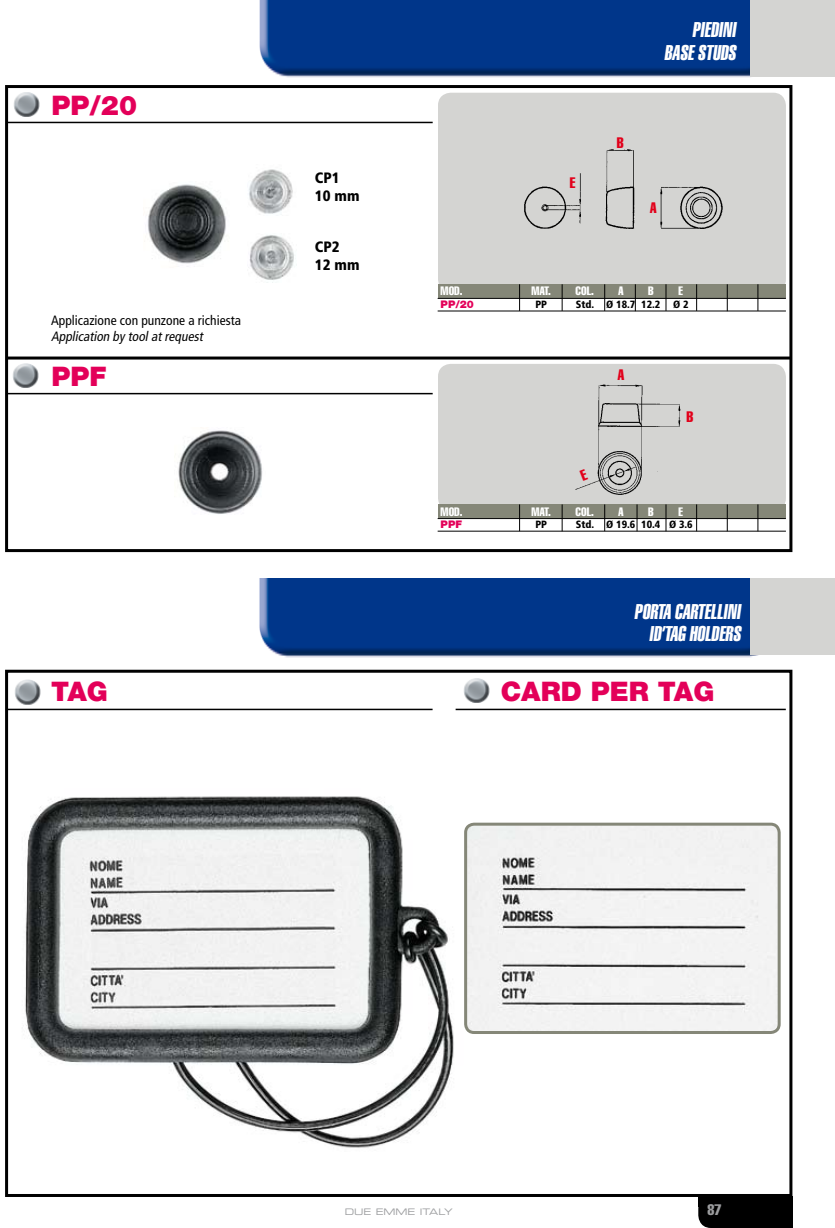
<style>
.page{position:relative;width:835px;height:1228px;background:#fff}
.page>*{position:absolute;margin:0;border:0;box-sizing:border-box;transform-origin:0 0}
.t1{font:900 27px "Helvetica Neue";color:#e30059}
.t2{font:21px/22.5px "Helvetica Extra Compressed";color:#fff}
.t3{font:900 condensed 15px/18px "Frutiger";color:#000}
.t4{font:extra-condensed 15px "Helvetica";color:#e2001a}
.t5{font:extra-condensed 15px "Helvetica";color:#9c9d9f}
.t6{font:condensed 13.5px "Frutiger";color:#000}
.t7{font:italic condensed 13.5px "Frutiger";color:#000}
.t8{font:extra-condensed 12px "Helvetica";color:#fff}
.t9{font:900 condensed 10.5px "Frutiger";color:#000}
.t10{font:900 10.5px "Helvetica Neue";color:#e30059}
.t11{font:9px "Eurostile Extended Two";color:#9c9d9f}
</style>
<div class="page">
<div style="left:698px;top:1197px;width:94px;height:31px;background:#000"></div>
<img style="left:259px;top:0;width:491px;height:78px">
<div style="left:5px;top:670px;width:787px;height:527px;border:3px solid #000"></div>
<div style="left:5px;top:85px;width:787px;height:467px;border:3px solid #000"></div>
<div style="left:749px;top:0;width:85px;height:77px;background:#d4d4d2"></div>
<div style="left:438px;top:93px;width:347px;height:199px;background:#d4d4d2;border-radius:13px"></div>
<div style="left:437px;top:284px;width:348px;height:14px;background:#858778"></div>
<hr style="left:7px;top:122px;width:425px;height:1px;background:#000">
<hr style="left:437px;top:298px;width:348px;height:1px;background:#000">
<hr style="left:437px;top:311px;width:348px;height:1px;background:#000">
<svg style="left:519px;top:284px;width:1px;height:27px"></svg>
<svg style="left:561px;top:284px;width:1px;height:27px"></svg>
<svg style="left:604px;top:284px;width:1px;height:27px"></svg>
<svg style="left:634px;top:284px;width:1px;height:27px"></svg>
<svg style="left:665px;top:284px;width:1px;height:27px"></svg>
<svg style="left:696px;top:284px;width:1px;height:27px"></svg>
<svg style="left:726px;top:284px;width:1px;height:27px"></svg>
<svg style="left:757px;top:284px;width:1px;height:27px"></svg>
<hr style="left:6px;top:357px;width:785px;height:3px;background:#000">
<div style="left:438px;top:364px;width:347px;height:147px;background:#d4d4d2;border-radius:13px"></div>
<div style="left:437px;top:504px;width:348px;height:14px;background:#858778"></div>
<hr style="left:7px;top:393px;width:425px;height:1px;background:#000">
<hr style="left:437px;top:518px;width:348px;height:1px;background:#000">
<hr style="left:437px;top:531px;width:348px;height:1px;background:#000">
<svg style="left:519px;top:504px;width:1px;height:27px"></svg>
<svg style="left:561px;top:504px;width:1px;height:27px"></svg>
<svg style="left:604px;top:504px;width:1px;height:27px"></svg>
<svg style="left:636px;top:504px;width:1px;height:27px"></svg>
<svg style="left:665px;top:504px;width:1px;height:27px"></svg>
<svg style="left:696px;top:504px;width:1px;height:27px"></svg>
<svg style="left:726px;top:504px;width:1px;height:27px"></svg>
<svg style="left:757px;top:504px;width:1px;height:27px"></svg>
<img style="left:144px;top:169px;width:150px;height:111px">
<img style="left:178px;top:430px;width:84px;height:84px">
<img style="left:12px;top:92px;width:29px;height:26px;border-radius:50%">
<img style="left:11px;top:363px;width:29px;height:27px;border-radius:50%">
<img style="left:524px;top:149px;width:199px;height:80px">
<img style="left:259px;top:579px;width:499px;height:79px">
<div style="left:749px;top:578px;width:85px;height:77px;background:#d4d4d2"></div>
<img style="left:25px;top:796px;width:429px;height:352px">
<img style="left:465px;top:824px;width:313px;height:208px;border-radius:9px">
<div style="left:464px;top:823px;width:316px;height:211px;border:3px solid #858778;border-radius:9px"></div>
<img style="left:462px;top:678px;width:29px;height:26px;border-radius:50%">
<hr style="left:6px;top:709px;width:426px;height:1px;background:#000">
<img style="left:13px;top:679px;width:29px;height:27px;border-radius:50%">
<hr style="left:455px;top:709px;width:330px;height:1px;background:#000">
<img style="left:554px;top:356px;width:148px;height:139px">
<svg style="left:579px;top:469px;width:9px;height:12px"></svg>
<p class="t1" style="left:51px;top:89px;width:87px">PP/20</p>
<p class="t6" style="left:51px;top:312px;width:191px">Applicazione con punzone a richiesta</p>
<p class="t7" style="left:51px;top:328px;width:156px">Application by tool at request</p>
<p class="t1" style="left:51px;top:360px;width:57px">PPF</p>
<p class="t3" style="left:315px;top:169px;width:46px">CP1<br>10 mm</p>
<p class="t3" style="left:315px;top:238px;width:46px">CP2<br>12 mm</p>
<p class="t4" style="left:569px;top:173px;width:7px">E</p>
<p class="t2" style="left:664px;top:19px;width:43px;text-indent:28px">PIEDINI<br>BASE STUDS</p>
<p class="t4" style="left:616px;top:133px;width:8px">B</p>
<p class="t4" style="left:649px;top:198px;width:8px">A</p>
<p class="t8" style="left:440px;top:284px;width:23px">MOD.</p>
<p class="t8" style="left:531px;top:284px;width:21px">MAT.</p>
<p class="t8" style="left:575px;top:284px;width:20px">COL.</p>
<p class="t8" style="left:617px;top:284px;width:7px">A</p>
<p class="t8" style="left:647px;top:284px;width:7px">B</p>
<p class="t8" style="left:678px;top:284px;width:6px">E</p>
<p class="t10" style="left:440px;top:298px;width:35px">PP/20</p>
<p class="t9" style="left:535px;top:298px;width:13px">PP</p>
<p class="t9" style="left:575px;top:298px;width:114px">Std. Ø 18.7 12.2 Ø 2</p>
<p class="t4" style="left:617px;top:366px;width:8px">A</p>
<p class="t4" style="left:686px;top:407px;width:8px">B</p>
<p class="t8" style="left:440px;top:504px;width:23px">MOD.</p>
<p class="t8" style="left:531px;top:504px;width:21px">MAT.</p>
<p class="t8" style="left:575px;top:504px;width:20px">COL.</p>
<p class="t8" style="left:617px;top:504px;width:7px">A</p>
<p class="t8" style="left:647px;top:504px;width:7px">B</p>
<p class="t8" style="left:678px;top:504px;width:6px">E</p>
<p class="t10" style="left:440px;top:518px;width:23px">PPF</p>
<p class="t9" style="left:535px;top:518px;width:13px">PP</p>
<p class="t9" style="left:575px;top:518px;width:118px">Std. Ø 19.6 10.4 Ø 3.6</p>
<p class="t2" style="left:634px;top:600px;width:9px">PORTA</p>
<p class="t2" style="left:648px;top:600px;width:57px;text-align:center">CARTELLINI<br>ID ’TAG HOLDERS</p>
<p class="t1" style="left:51px;top:676px;width:58px">TAG</p>
<p class="t1" style="left:500px;top:675px;width:215px">CARD PER TAG</p>
<p class="t11" style="left:344px;top:1206px;width:110px">DUE EMME ITALY</p>
<p class="t5" style="left:707px;top:1200px;width:8px">87</p>
</div>
